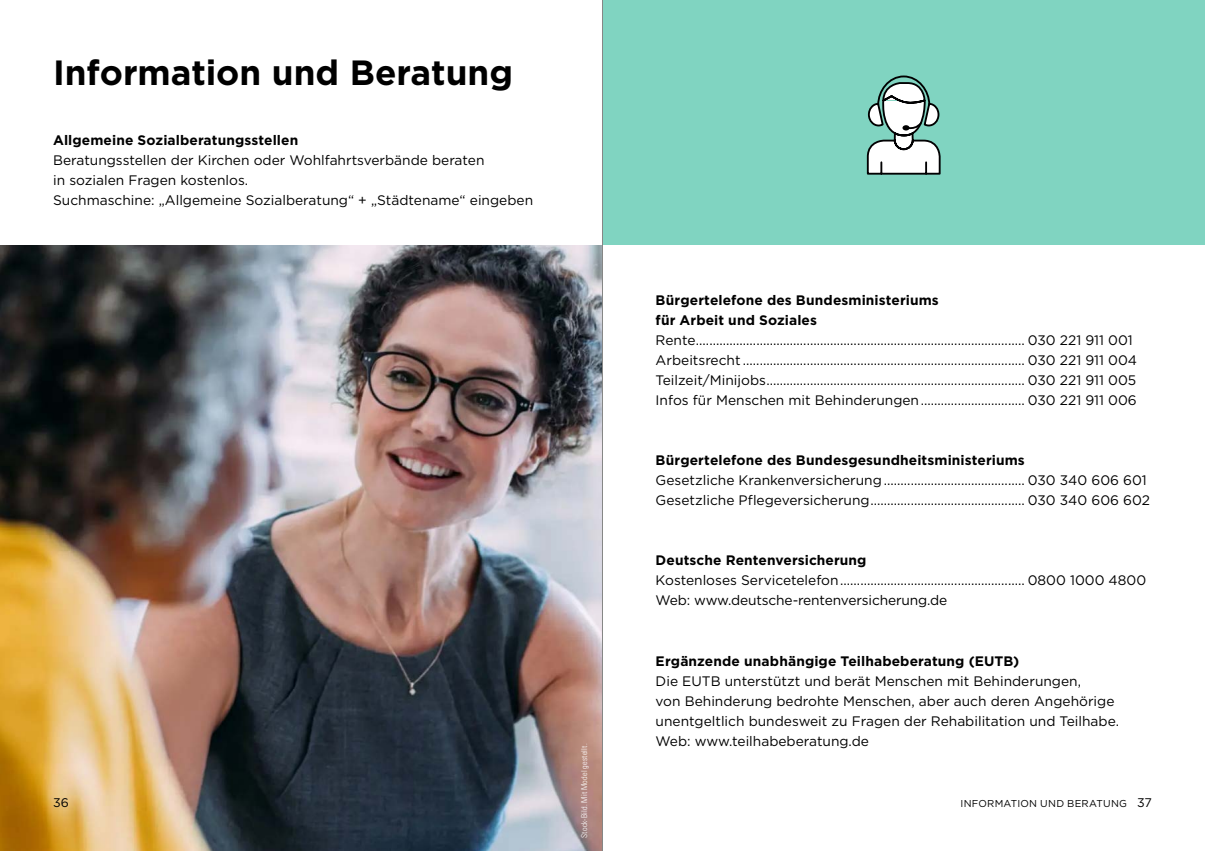
<style>
.page{position:relative;width:1205px;height:851px;background:#fff}
.page>*{position:absolute;margin:0;border:0;box-sizing:border-box;transform-origin:0 0}
.t1{font:700 35px "Gotham";color:#000}
.t2{font:13.75px/20px "Gotham";color:#000}
.t3{font:700 13.75px/20px "Gotham";letter-spacing:.005em;color:#000}
.t4{font:12.5px "Gotham";color:#000}
.t5{font:10px "Gotham";letter-spacing:.025em;color:#000}
.t6{font:300 condensed 8.12px "Univers LT Std";letter-spacing:.025em;color:#fff}
.s1{font-size:12.5px}
</style>
<div class="page">
<img style="left:0;top:245px;width:602px;height:605px">
<div style="left:602px;top:0;width:603px;height:245px;background:#80d4c1"></div>
<svg style="left:866px;top:75px;width:75px;height:100px"></svg>
<hr style="left:602px;top:0;width:1px;height:850px;background:#868786">
<h1 class="t1" style="left:53px;top:49px;width:461px">Information und Beratung</h1>
<p class="t3" style="left:53px;top:130px;width:247px">Allgemeine Sozialberatungsstellen</p>
<p class="t2" style="left:53px;top:150px;width:481px">Beratungsstellen der Kirchen oder Wohlfahrtsverbände beraten<br>in sozialen Fragen kostenlos.<br>Suchmaschine: „Allgemeine Sozialberatung“ + „Städtename“ eingeben</p>
<p class="t3" style="left:656px;top:290px;width:285px">Bürgertelefone des Bundesministeriums für Arbeit und Soziales</p>
<p class="t2" style="left:656px;top:330px;width:45px">Rente...................................................................................................</p>
<p class="t2" style="left:1028px;top:330px;width:106px">030 221 911 001</p>
<p class="t2" style="left:656px;top:350px;width:90px">Arbeitsrecht.....................................................................................</p>
<p class="t2" style="left:1028px;top:350px;width:111px">030 221 911 004</p>
<p class="t2" style="left:656px;top:370px;width:115px">Teilzeit/Minijobs..............................................................................</p>
<p class="t2" style="left:1028px;top:370px;width:110px">030 221 911 005</p>
<p class="t2" style="left:656px;top:390px;width:268px">Infos für Menschen mit Behinderungen................................</p>
<p class="t2" style="left:1028px;top:390px;width:111px">030 221 911 006</p>
<p class="t3" style="left:656px;top:450px;width:371px">Bürgertelefone des Bundesgesundheitsministeriums</p>
<p class="t2" style="left:656px;top:470px;width:231px">Gesetzliche Krankenversicherung...........................................</p>
<p class="t2" style="left:1028px;top:470px;width:121px">030 340 606 601</p>
<p class="t2" style="left:656px;top:490px;width:219px">Gesetzliche Pflegeversicherung...............................................</p>
<p class="t2" style="left:1028px;top:490px;width:124px">030 340 606 602</p>
<p class="t3" style="left:656px;top:550px;width:212px">Deutsche Rentenversicherung</p>
<p class="t2" style="left:656px;top:570px;width:188px">Kostenloses Servicetelefon........................................................</p>
<p class="t2" style="left:1028px;top:570px;width:120px">0800 1000 4800</p>
<p class="t2" style="left:656px;top:590px;width:293px">Web: www.deutsche-rentenversicherung.de</p>
<p class="t3" style="left:656px;top:650px;width:365px">Ergänzende unabhängige Teilhabeberatung (EUTB)</p>
<p class="t2" style="left:656px;top:670px;width:463px">Die EUTB unterstützt und berät Menschen mit Behinderungen,<br>von Behinderung bedrohte Menschen, aber auch deren Angehörige unentgeltlich bundesweit zu Fragen der Rehabilitation und Teilhabe.<br>Web: www.teilhabeberatung.de</p>
<p class="t6" style="left:579px;top:837px;width:96px;rotate:-90deg">Stock-Bild. Mit Model gestellt.</p>
<p class="t4" style="left:53px;top:794px;width:17px">36</p>
<p class="t5" style="left:960px;top:797px;width:193px">INFORMATION UND BERATUNG <span class="s1">37</span></p>
</div>
